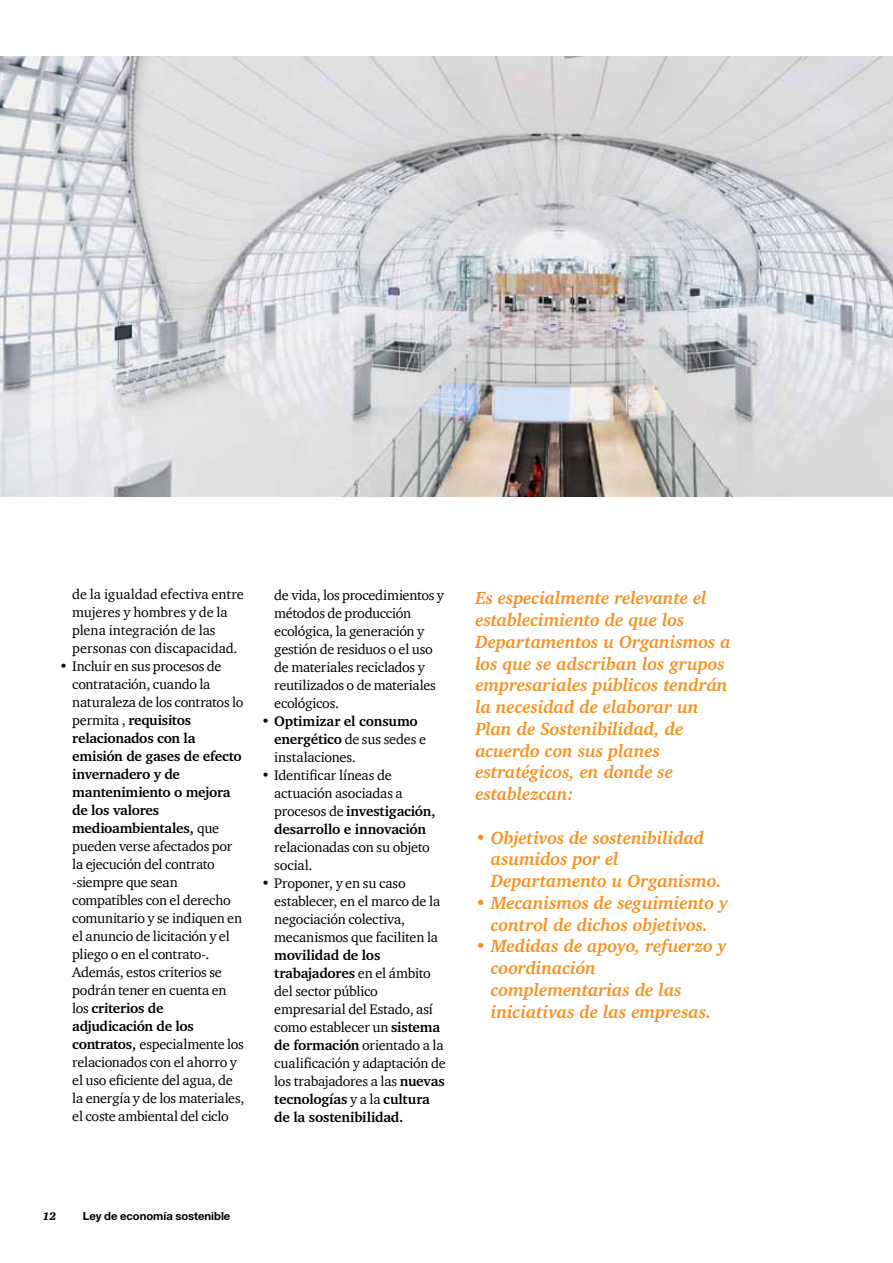
<style>
.page{position:relative;width:893px;height:1263px;background:#fff}
.page>*{position:absolute;margin:0;border:0;box-sizing:border-box;transform-origin:0 0}
.t1{font:italic 700 18px/21.8px "Charter IT Cby BT";letter-spacing:-.01em;color:#f7901e}
.t2{font:14.25px/18px "ITC Charter Com";letter-spacing:-.015em;color:#000}
.t3{font:700 14.25px/18px "Charter IT Cby BT";letter-spacing:-.015em;color:#000}
.t4{font:700 11.25px "Helvetica Neue LT Std";color:#000}
.t5{font:italic 900 11.25px "ITC Charter Com";color:#000}
.s1{font-family:"ITC Charter Com";font-weight:400}
.s2{font-family:"Charter IT Cby BT";font-weight:700}
</style>
<div class="page">
<img style="left:0;top:57px;width:893px;height:439px">
<p class="t2" style="left:72px;top:585px;width:173px">de la igualdad efectiva entre mujeres y hombres y de la plena integración de las personas con discapacidad.</p>
<p class="t2" style="left:72px;top:657px;width:173px;text-indent:-13px">• Incluir en sus procesos de contratación, cuando la naturaleza de los contratos lo</p>
<p class="t3" style="left:72px;top:711px;width:171px"><span class="s1">permita ,</span> requisitos relacionados con la emisión de gases de efecto invernadero y de mantenimiento o mejora de los valores medioambientales, <span class="s1">que</span></p>
<p class="t2" style="left:72px;top:837px;width:171px">pueden verse afectados por la ejecución del contrato -siempre que sean compatibles con el derecho comunitario y se indiquen en el anuncio de licitación y el pliego o en el contrato-.<br>Además, estos criterios se podrán tener en cuenta en</p>
<p class="t3" style="left:72px;top:999px;width:123px"><span class="s1">los</span> criterios de adjudicación de los</p>
<p class="t2" style="left:72px;top:1035px;width:174px"><span class="s2">contratos,</span> especialmente los relacionados con el ahorro y el uso eficiente del agua, de la energía y de los materiales, el coste ambiental del ciclo</p>
<p class="t2" style="left:274px;top:585px;width:171px">de vida, los procedimientos y métodos de producción ecológica, la generación y gestión de residuos o el uso de materiales reciclados y reutilizados o de materiales ecológicos.</p>
<p class="t3" style="left:261px;top:711px;width:158px"><span class="s1">•</span> Optimizar el consumo</p>
<p class="t2" style="left:274px;top:729px;width:153px"><span class="s2">energético</span> de sus sedes e instalaciones.</p>
<p class="t2" style="left:274px;top:765px;width:130px;text-indent:-13px">• Identificar líneas de actuación asociadas a</p>
<p class="t3" style="left:274px;top:801px;width:163px"><span class="s1">procesos de</span> investigación, desarrollo e innovación</p>
<p class="t2" style="left:274px;top:837px;width:157px">relacionadas con su objeto social.</p>
<p class="t2" style="left:274px;top:873px;width:167px;text-indent:-13px">• Proponer, y en su caso establecer, en el marco de la negociación colectiva, mecanismos que faciliten la</p>
<p class="t3" style="left:274px;top:945px;width:158px">movilidad de los trabajadores <span class="s1">en el ámbito</span></p>
<p class="t2" style="left:274px;top:981px;width:173px">del sector público empresarial del Estado, así como establecer un <span class="s2">sistema de formación</span> orientado a la cualificación y adaptación de los trabajadores a las <span class="s2">nuevas</span></p>
<p class="t3" style="left:274px;top:1089px;width:157px">tecnologías <span class="s1">y a la</span> cultura de la sostenibilidad.</p>
<p class="t1" style="left:475px;top:587px;width:257px">Es especialmente relevante el establecimiento de que los<br>Departamentos u Organismos a los que se adscriban los grupos empresariales públicos tendrán la necesidad de elaborar un<br>Plan de Sostenibilidad, de acuerdo con sus planes estratégicos, en donde se establezcan:</p>
<p class="t1" style="left:491px;top:826px;width:232px;text-indent:-16px">• Objetivos de sostenibilidad asumidos por el<br>Departamento u Organismo.</p>
<p class="t1" style="left:475px;top:891px;width:254px;text-align:center">• Mecanismos de seguimiento y control de dichos objetivos.</p>
<p class="t1" style="left:491px;top:935px;width:237px;text-indent:-16px">• Medidas de apoyo, refuerzo y coordinación complementarias de las iniciativas de las empresas.</p>
<p class="t5" style="left:43px;top:1210px;width:15px">12</p>
<p class="t4" style="left:83px;top:1209px;width:149px">Ley de economía sostenible</p>
</div>
